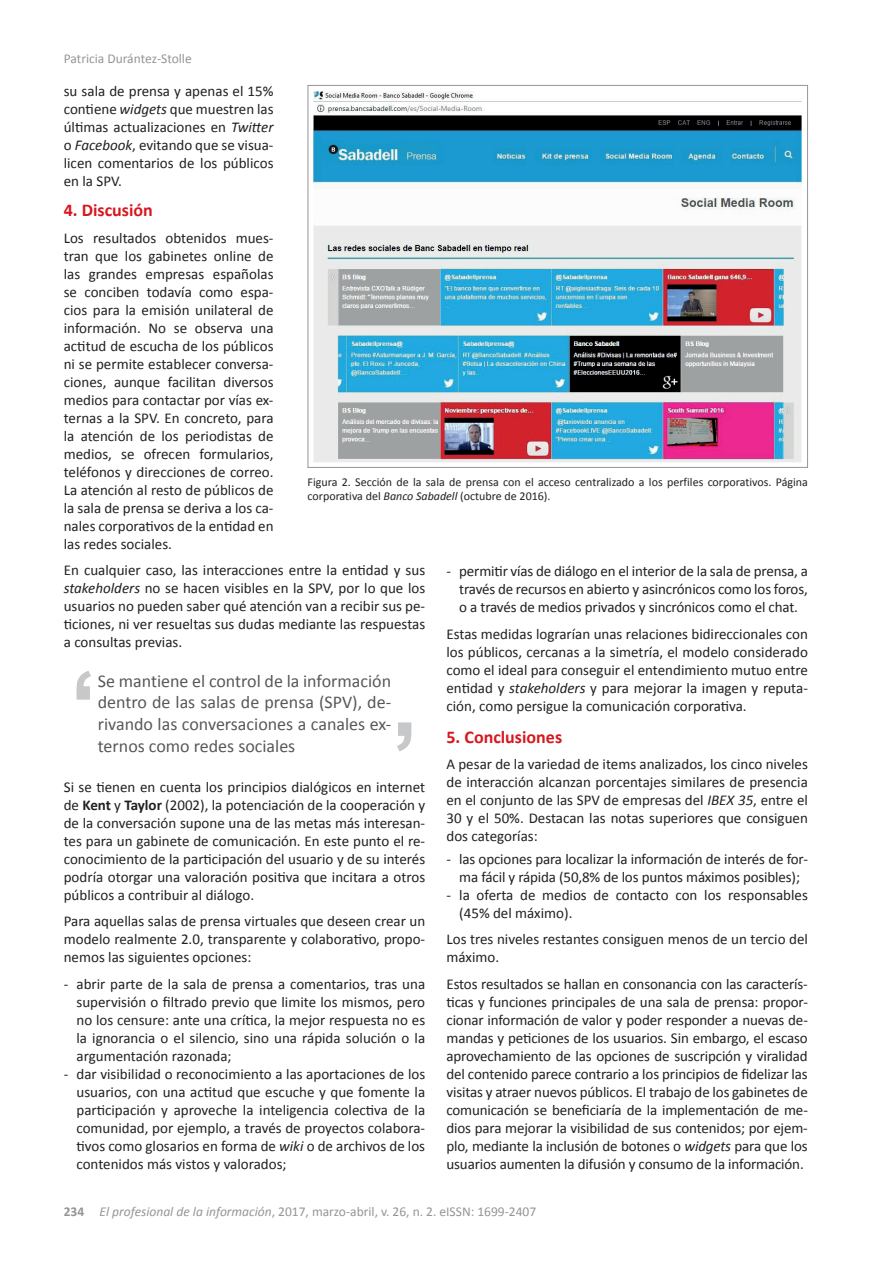
<style>
.page{position:relative;width:893px;height:1263px;background:#fff}
.page>*{position:absolute;margin:0;border:0;box-sizing:border-box;transform-origin:0 0}
.t1{font:18px/21.6px "Calibri";color:#57585a;text-align:justify}
.t2{font:700 18px "Calibri";color:#d7171f}
.t3{font:15px/18px "Calibri";color:#231f20;text-align:justify}
.t4{font:13.5px "Calibri";color:#939598}
.t5{font:12px/14.4px "Calibri";color:#231f20}
.s1{font-style:italic}
.s2{font-weight:700}
</style>
<div class="page">
<img style="left:313px;top:91px;width:489px;height:371px">
<svg style="left:397px;top:722px;width:14px;height:29px"></svg>
<svg style="left:77px;top:671px;width:14px;height:29px"></svg>
<p class="t4" style="left:64px;top:50px;width:129px">Patricia Durántez-Stolle</p>
<p class="t3" style="left:64px;top:82px;width:211px">su sala de prensa y apenas el 15% contiene <span class="s1">widgets</span> que muestren las últimas actualizaciones en <span class="s1">Twitter </span>o <span class="s1">Facebook</span>, evitando que se visua&shy;licen comentarios de los públicos en la SPV.</p>
<p class="t2" style="left:64px;top:199px;width:91px">4. Discusión</p>
<p class="t3" style="left:64px;top:229px;width:211px">Los resultados obtenidos mues&shy;tran que los gabinetes online de las grandes empresas españolas se conciben todavía como espa&shy;cios para la emisión unilateral de información. No se observa una actitud de escucha de los públicos ni se permite establecer conversa&shy;ciones, aunque facilitan diversos medios para contactar por vías ex&shy;ternas a la SPV. En concreto, para la atención de los periodistas de medios, se ofrecen formularios, teléfonos y direcciones de correo.<br>La atención al resto de públicos de la sala de prensa se deriva a los ca&shy;nales corporativos de la entidad en las redes sociales.</p>
<p class="t3" style="left:64px;top:561px;width:363px">En cualquier caso, las interacciones entre la entidad y sus <span class="s1">stakeholders</span> no se hacen visibles en la SPV, por lo que los usuarios no pueden saber qué atención van a recibir sus pe&shy;ticiones, ni ver resueltas sus dudas mediante las respuestas a consultas previas.</p>
<p class="t5" style="left:308px;top:475px;width:502px">Figura 2. Sección de la sala de prensa con el acceso centralizado a los perfiles corporativos. Página corporativa del <span class="s1">Banco Sabadell</span> (octubre de 2016).</p>
<p class="t3" style="left:459px;top:562px;width:350px;text-indent:-13px">- permitir vías de diálogo en el interior de la sala de prensa, a través de recursos en abierto y asincrónicos como los foros, o a través de medios privados y sincrónicos como el chat.</p>
<p class="t3" style="left:446px;top:625px;width:363px">Estas medidas lograrían unas relaciones bidireccionales con los públicos, cercanas a la simetría, el modelo considerado como el ideal para conseguir el entendimiento mutuo entre entidad y <span class="s1">stakeholders</span> y para mejorar la imagen y reputa&shy;ción, como persigue la comunicación corporativa.</p>
<p class="t2" style="left:446px;top:725px;width:117px">5. Conclusiones</p>
<p class="t3" style="left:446px;top:755px;width:363px">A pesar de la variedad de items analizados, los cinco niveles de interacción alcanzan porcentajes similares de presencia en el conjunto de las SPV de empresas del <span class="s1">IBEX 35</span>, entre el 30 y el 50%. Destacan las notas superiores que consiguen dos categorías:</p>
<p class="t3" style="left:446px;top:850px;width:363px;text-align:center">- las opciones para localizar la información de interés de for&shy;ma fácil y rápida (50,8% de los puntos máximos posibles);</p>
<p class="t3" style="left:459px;top:886px;width:350px;text-indent:-13px">- la oferta de medios de contacto con los responsables (45% del máximo).</p>
<p class="t3" style="left:446px;top:930px;width:363px">Los tres niveles restantes consiguen menos de un tercio del máximo.</p>
<p class="t3" style="left:446px;top:975px;width:363px">Estos resultados se hallan en consonancia con las caracterís&shy;ticas y funciones principales de una sala de prensa: propor&shy;cionar información de valor y poder responder a nuevas de&shy;mandas y peticiones de los usuarios. Sin embargo, el escaso aprovechamiento de las opciones de suscripción y viralidad del contenido parece contrario a los principios de fidelizar las visitas y atraer nuevos públicos. El trabajo de los gabinetes de comunicación se beneficiaría de la implementación de me&shy;dios para mejorar la visibilidad de sus contenidos; por ejem&shy;plo, mediante la inclusión de botones o <span class="s1">widgets</span> para que los usuarios aumenten la difusión y consumo de la información.</p>
<p class="t1" style="left:98px;top:670px;width:295px">Se mantiene el control de la información dentro de las salas de prensa (SPV), de&shy;rivando las conversaciones a canales ex&shy;ternos como redes sociales</p>
<p class="t3" style="left:64px;top:777px;width:363px">Si se tienen en cuenta los principios dialógicos en internet de <span class="s2">Kent</span> y <span class="s2">Taylor</span> (2002), la potenciación de la cooperación y de la conversación supone una de las metas más interesan&shy;tes para un gabinete de comunicación. En este punto el re&shy;conocimiento de la participación del usuario y de su interés podría otorgar una valoración positiva que incitara a otros públicos a contribuir al diálogo.</p>
<p class="t3" style="left:64px;top:912px;width:363px">Para aquellas salas de prensa virtuales que deseen crear un modelo realmente 2.0, transparente y colaborativo, propo&shy;nemos las siguientes opciones:</p>
<p class="t3" style="left:77px;top:974px;width:350px;text-indent:-13px">- abrir parte de la sala de prensa a comentarios, tras una supervisión o filtrado previo que limite los mismos, pero no los censure: ante una crítica, la mejor respuesta no es la ignorancia o el silencio, sino una rápida solución o la argumentación razonada;</p>
<p class="t3" style="left:77px;top:1064px;width:350px;text-indent:-13px">- dar visibilidad o reconocimiento a las aportaciones de los usuarios, con una actitud que escuche y que fomente la participación y aproveche la inteligencia colectiva de la comunidad, por ejemplo, a través de proyectos colabora&shy;tivos como glosarios en forma de <span class="s1">wiki</span> o de archivos de los contenidos más vistos y valorados;</p>
<p class="t4" style="left:64px;top:1203px;width:474px"><span class="s2">234</span> <span class="s1">El profesional de la información</span>, 2017, marzo-abril, v. 26, n. 2. eISSN: 1699-2407</p>
</div>
